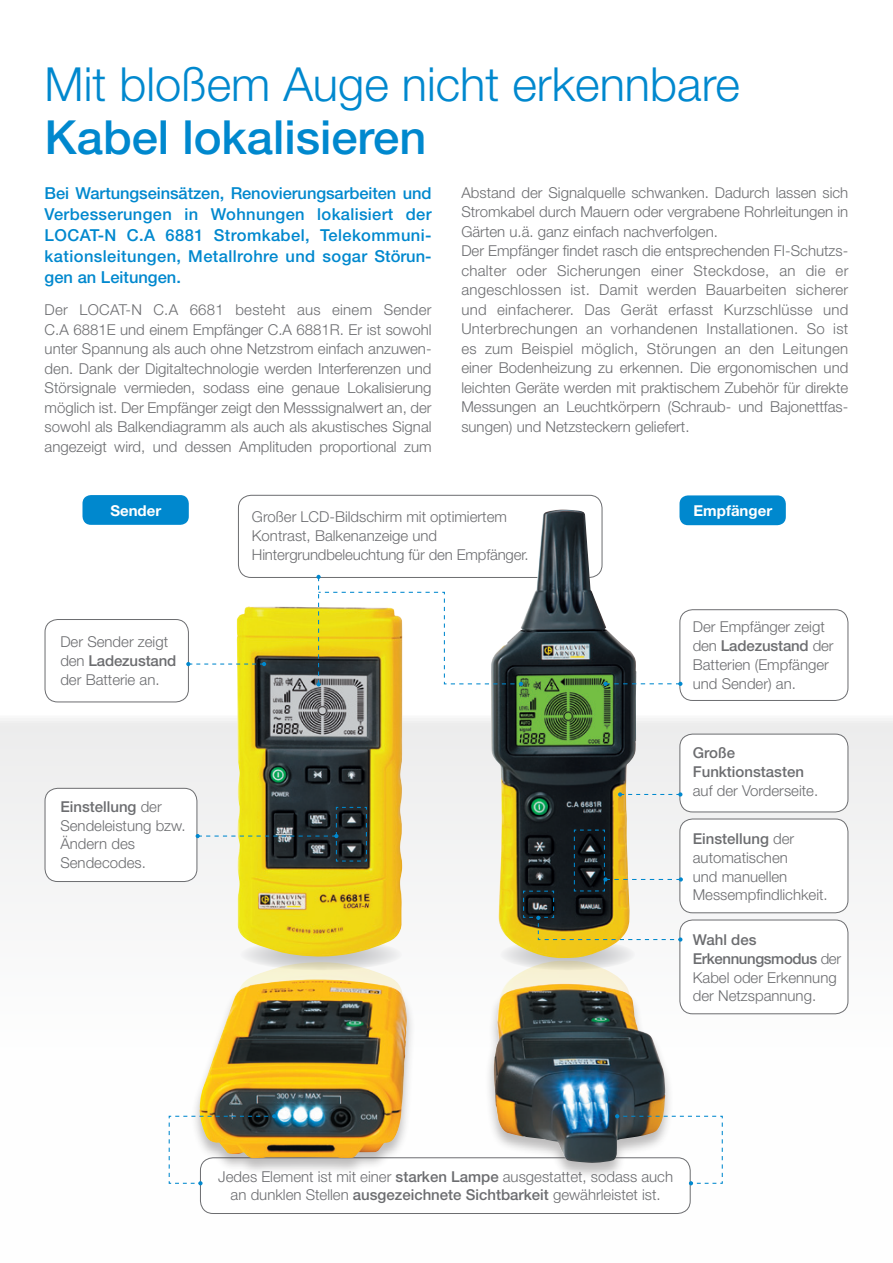
<style>
.page{position:relative;width:893px;height:1263px;background:#fff}
.page>*{position:absolute;margin:0;border:0;box-sizing:border-box;transform-origin:0 0}
.t1{font:300 47.1px "Helvetica Neue";color:#0088ce}
.t2{font:500 47.1px "Helvetica Neue";color:#0088ce}
.t3{font:500 16.5px/21px "Helvetica Neue";letter-spacing:.025em;color:#0088ce;text-align:justify}
.t4{font:300 15px/19.5px "Helvetica Neue";color:#6c6d70}
.t5{font:500 15px/18.8px "Helvetica Neue";color:#6c6d70}
.t6{font:700 15px "Helvetica Neue";color:#fff}
.s1{font-weight:500}
</style>
<div class="page">
<div style="left:238px;top:495px;width:364px;height:83px;border:1px solid #6c6d70;border-radius:13px"></div>
<div style="left:0;top:715px;width:893px;height:548px;background:linear-gradient(to bottom,#ededed,#fff)"></div>
<div style="left:45px;top:619px;width:144px;height:83px;border:1px solid #6c6d70;border-radius:13px"></div>
<div style="left:679px;top:609px;width:169px;height:92px;border:1px solid #6c6d70;border-radius:13px"></div>
<div style="left:680px;top:734px;width:168px;height:78px;background:#fff;border-radius:13px"></div>
<div style="left:679px;top:734px;width:169px;height:78px;border:1px solid #6c6d70;border-radius:13px"></div>
<div style="left:680px;top:920px;width:168px;height:94px;background:#fff;border-radius:13px"></div>
<div style="left:679px;top:920px;width:169px;height:94px;border:1px solid #6c6d70;border-radius:13px"></div>
<div style="left:680px;top:819px;width:168px;height:94px;background:#fff;border-radius:13px"></div>
<div style="left:679px;top:819px;width:169px;height:94px;border:1px solid #6c6d70;border-radius:13px"></div>
<div style="left:45px;top:788px;width:152px;height:93px;background:#fff;border-radius:13px"></div>
<div style="left:45px;top:788px;width:152px;height:94px;border:1px solid #6c6d70;border-radius:13px"></div>
<img style="left:236px;top:509px;width:401px;height:754px">
<svg style="left:186px;top:662px;width:80px;height:4px"></svg>
<svg style="left:618px;top:792px;width:64px;height:4px"></svg>
<svg style="left:603px;top:682px;width:79px;height:4px"></svg>
<svg style="left:196px;top:806px;width:171px;height:56px"></svg>
<svg style="left:522px;top:829px;width:161px;height:113px"></svg>
<svg style="left:316px;top:575px;width:207px;height:111px"></svg>
<div style="left:200px;top:1158px;width:490px;height:55px;background:#fff;border-radius:13px"></div>
<div style="left:200px;top:1157px;width:491px;height:57px;border:1px solid #6c6d70;border-radius:13px"></div>
<div style="left:82px;top:495px;width:107px;height:30px;background:#0088ce;border-radius:9px"></div>
<div style="left:679px;top:495px;width:107px;height:30px;background:#0088ce;border-radius:9px"></div>
<div style="left:485px;top:983px;width:189px;height:197px;background:#231f20;opacity:.3"></div>
<img style="left:493px;top:983px;width:173px;height:180px">
<div style="left:191px;top:979px;width:225px;height:197px;background:#231f20;opacity:.3"></div>
<img style="left:199px;top:979px;width:208px;height:179px">
<svg style="left:168px;top:1114px;width:108px;height:71px"></svg>
<svg style="left:615px;top:1114px;width:108px;height:71px"></svg>
<h1 class="t1" style="left:45px;top:55px;width:697px">Mit bloßem Auge nicht erkennbare</h1>
<h1 class="t2" style="left:45px;top:109px;width:383px">Kabel lokalisieren</h1>
<p class="t3" style="left:45px;top:182px;width:388px">Bei Wartungseinsätzen, Renovierungsarbeiten und Verbesserungen in Wohnungen lokalisiert der LOCAT-N C.A 6881 Stromkabel, Telekommuni&shy;kationsleitungen, Metallrohre und sogar Störun&shy;gen an Leitungen.</p>
<p class="t4" style="left:45px;top:300px;width:388px;text-align:justify">Der LOCAT-N C.A 6681 besteht aus einem Sender C.A 6881E und einem Empfänger C.A 6881R. Er ist sowohl unter Spannung als auch ohne Netzstrom einfach anzuwen&shy;den. Dank der Digitaltechnologie werden Interferenzen und Störsignale vermieden, sodass eine genaue Lokalisierung möglich ist. Der Empfänger zeigt den Messsignalwert an, der sowohl als Balkendiagramm als auch als akustisches Signal angezeigt wird, und dessen Amplituden proportional zum</p>
<p class="t4" style="left:461px;top:182px;width:388px">Abstand der Signalquelle schwanken. Dadurch lassen sich Stromkabel durch Mauern oder vergrabene Rohrleitungen in Gärten u.ä. ganz einfach nachverfolgen.<br>Der Empfänger findet rasch die entsprechenden FI-Schutzs&shy;chalter oder Sicherungen einer Steckdose, an die er angeschlossen ist. Damit werden Bauarbeiten sicherer und einfacherer. Das Gerät erfasst Kurzschlüsse und Unterbrechungen an vorhandenen Installationen. So ist es zum Beispiel möglich, Störungen an den Leitungen einer Bodenheizung zu erkennen. Die ergonomischen und leichten Geräte werden mit praktischem Zubehör für direkte Messungen an Leuchtkörpern (Schraub- und Bajonettfas&shy;sungen) und Netzsteckern geliefert.</p>
<p class="t6" style="left:110px;top:501px;width:52px">Sender</p>
<p class="t6" style="left:694px;top:502px;width:80px">Empfänger</p>
<p class="t4" style="left:252px;top:507px;width:278px;line-height:18.8px">Großer LCD-Bildschirm mit optimiertem<br>Kontrast, Balkenanzeige und<br>Hintergrundbeleuchtung für den Empfänger.</p>
<p class="t4" style="left:60px;top:632px;width:117px;line-height:18.8px">Der Sender zeigt den <span class="s1">Ladezustand </span>der Batterie an.</p>
<p class="t4" style="left:60px;top:797px;width:127px;line-height:18.8px"><span class="s1">Einstellung</span> der<br>Sendeleistung bzw.<br>Ändern des<br>Sendecodes.</p>
<p class="t4" style="left:693px;top:617px;width:142px;line-height:18.8px">Der Empfänger zeigt den <span class="s1">Ladezustand</span> der<br>Batterien (Empfänger und Sender) an.</p>
<p class="t5" style="left:693px;top:743px;width:113px">Große<br>Funktionstasten</p>
<p class="t4" style="left:693px;top:780px;width:127px">auf der Vorderseite.</p>
<p class="t4" style="left:693px;top:829px;width:136px;line-height:18.8px"><span class="s1">Einstellung</span> der automatischen<br>und manuellen<br>Messempfindlichkeit.</p>
<p class="t4" style="left:693px;top:930px;width:150px;line-height:18.8px"><span class="s1">Wahl des<br>Erkennungsmodus</span> der<br>Kabel oder Erkennung der Netzspannung.</p>
<p class="t4" style="left:218px;top:1166px;width:456px;line-height:18.8px;text-align:center">Jedes Element ist mit einer <span class="s1">starken Lampe</span> ausgestattet, sodass auch an dunklen Stellen <span class="s1">ausgezeichnete Sichtbarkeit</span> gewährleistet ist.</p>
</div>
